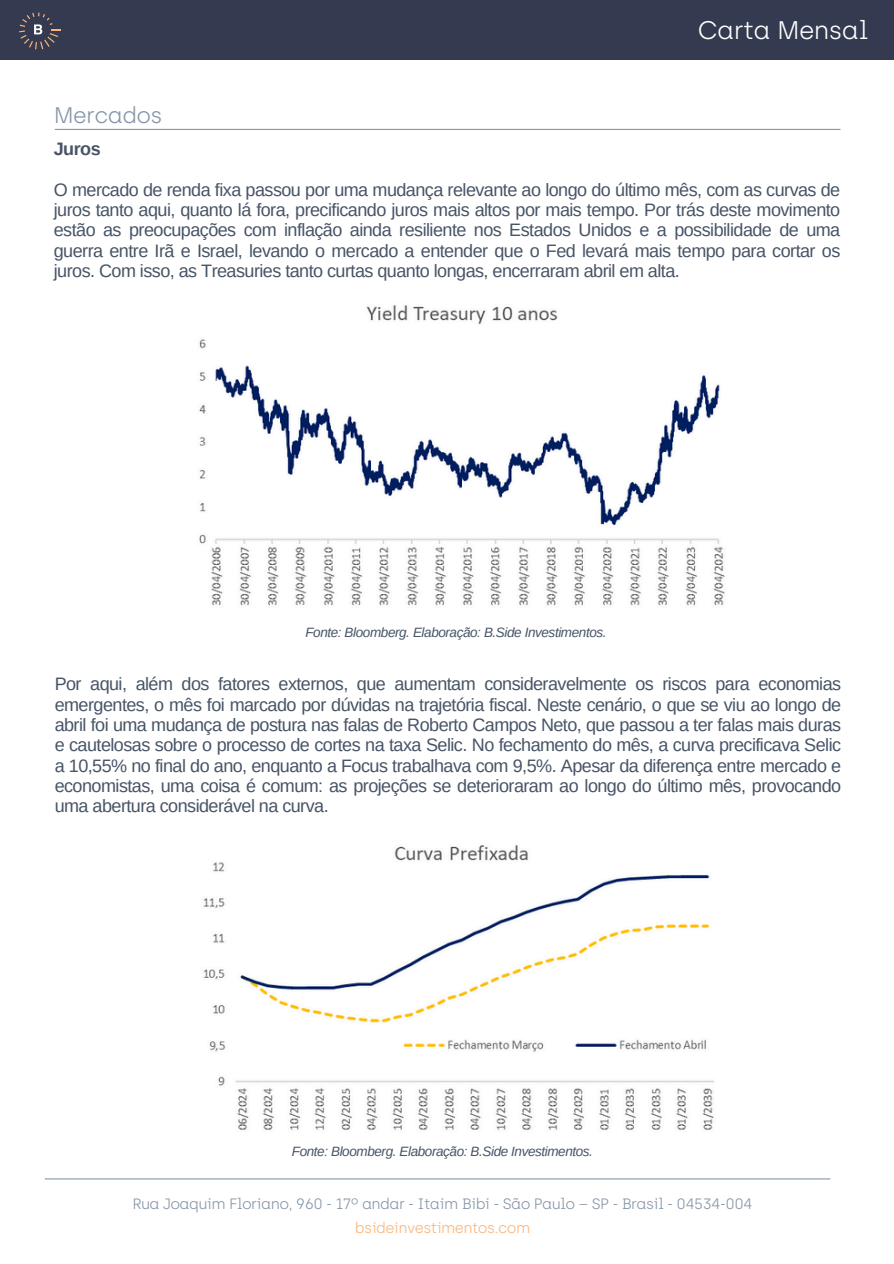
<style>
.page{position:relative;width:894px;height:1264px;background:#fff}
.page>*{position:absolute;margin:0;border:0;box-sizing:border-box;transform-origin:0 0}
.t1{font:300 25.35px "Archia";letter-spacing:-.025em;color:#fff}
.t2{font:300 22.5px "Archia";letter-spacing:-.03em;color:#8696a8}
.t3{font:18px/20.2px "Arimo";letter-spacing:-.03em;color:#475466;text-align:justify}
.t4{font:700 18px "Arimo";letter-spacing:-.03em;color:#475466}
.t5{font:300 15px/23.7px "Archia";letter-spacing:-.04em;color:#8696a8;text-align:center}
.t6{font:italic 13.5px "Arimo";letter-spacing:-.03em;color:#475466}
.s1{color:#fab47a}
</style>
<div class="page">
<div style="left:0;top:0;width:893px;height:60px;background:#343a50"></div>
<hr style="left:55px;top:129px;width:784px;height:1px;background:#8696a8">
<svg style="left:19px;top:13px;width:41px;height:36px"></svg>
<hr style="left:45px;top:1178px;width:784px;height:1px;background:#8696a8">
<img style="left:199px;top:305px;width:526px;height:301px">
<img style="left:203px;top:845px;width:511px;height:285px">
<p class="t2" style="left:54px;top:102px;width:110px">Mercados</p>
<h4 class="t1" style="left:697px;top:15px;width:172px">Carta Mensal</h4>
<h2 class="t4" style="left:54px;top:139px;width:48px">Juros</h2>
<h3 class="t3" style="left:54px;top:179px;width:787px">O mercado de renda fixa passou por uma mudança relevante ao longo do último mês, com as curvas de juros tanto aqui, quanto lá fora, precificando juros mais altos por mais tempo. Por trás deste movimento estão as preocupações com inflação ainda resiliente nos Estados Unidos e a possibilidade de uma guerra entre Irã e Israel, levando o mercado a entender que o Fed levará mais tempo para cortar os juros. Com isso, as Treasuries tanto curtas quanto longas, encerraram abril em alta.</h3>
<p class="t6" style="left:305px;top:625px;width:302px">Fonte: Bloomberg. Elaboração: B.Side Investimentos.</p>
<h4 class="t3" style="left:55px;top:674px;width:787px">Por aqui, além dos fatores externos, que aumentam consideravelmente os riscos para economias emergentes, o mês foi marcado por dúvidas na trajetória fiscal. Neste cenário, o que se viu ao longo de abril foi uma mudança de postura nas falas de Roberto Campos Neto, que passou a ter falas mais duras e cautelosas sobre o processo de cortes na taxa Selic. No fechamento do mês, a curva precificava Selic a 10,55% no final do ano, enquanto a Focus trabalhava com 9,5%. Apesar da diferença entre mercado e economistas, uma coisa é comum: as projeções se deterioraram ao longo do último mês, provocando uma abertura considerável na curva.</h4>
<p class="t6" style="left:292px;top:1143px;width:302px">Fonte: Bloomberg. Elaboração: B.Side Investimentos.</p>
<p class="t5" style="left:132px;top:1191px;width:621px">Rua Joaquim Floriano, 960 - 17º andar - Itaim Bibi - São Paulo – SP - Brasil - 04534-004 <span class="s1">bsideinvestimentos.com</span></p>
</div>
